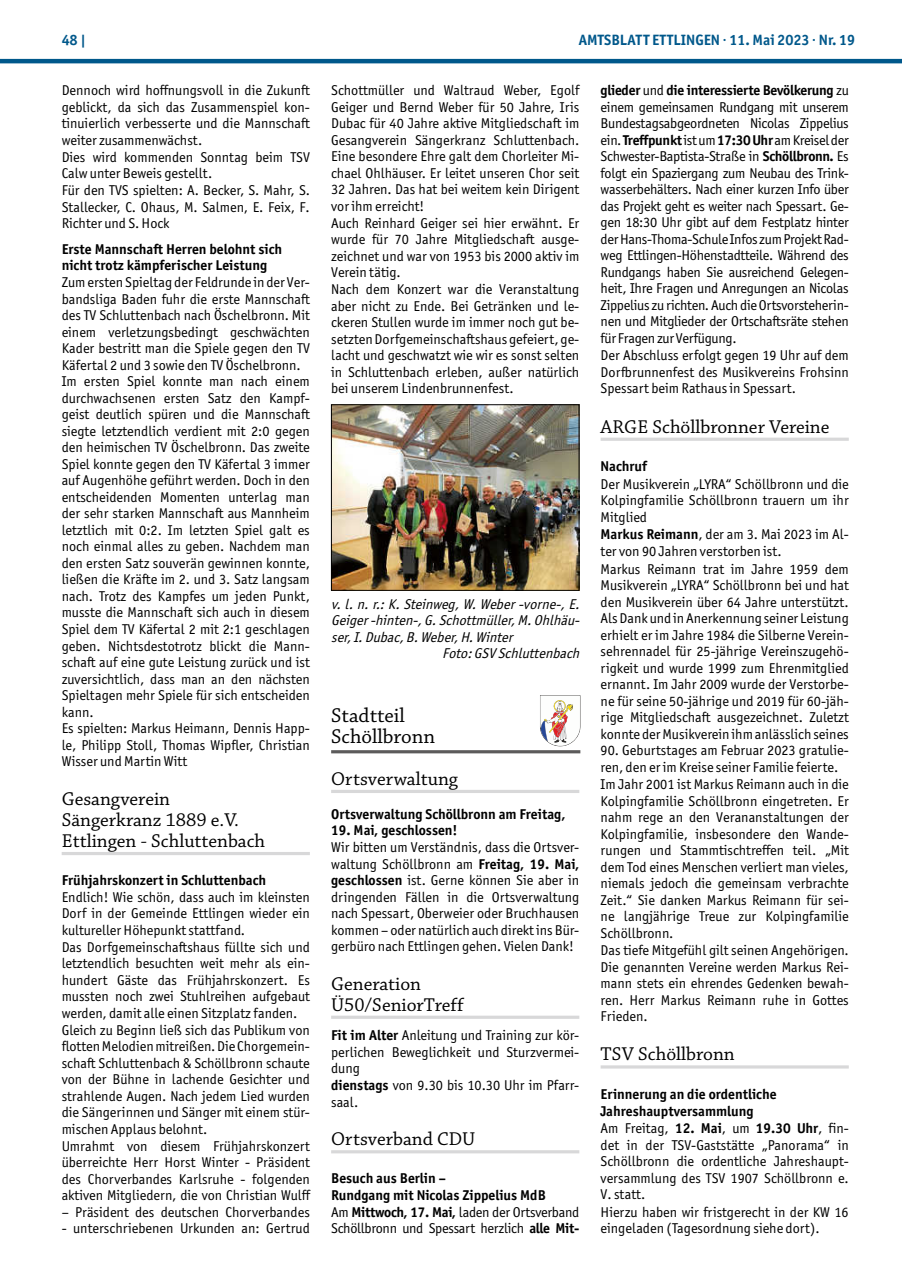
<style>
.page{position:relative;width:902px;height:1280px;background:#fff}
.page>*{position:absolute;margin:0;border:0;box-sizing:border-box;transform-origin:0 0}
.t1{font:21px/21px "Chaparral Pro";color:#000}
.t2{font:19.5px/21px "Chaparral Pro";color:#000}
.t3{font:700 15px "Officina Sans ITC Pro";color:#00588b}
.t4{font:14.25px/16.5px "Officina Sans ITC Pro";color:#000}
.t5{font:14.25px/16.5px "Officina Sans ITC Pro";letter-spacing:-.02em;color:#000}
.t6{font:700 14.25px/16.6px "Officina Sans ITC Pro";color:#000}
.t7{font:italic 14.25px "Officina Sans ITC Pro";color:#000}
.s1{font-weight:700}
.s2{font-weight:400}
</style>
<div class="page">
<hr style="left:0;top:59px;width:901px;height:4px;background:#00588b">
<hr style="left:62px;top:852px;width:248px;height:3px;background:#d8d8d9">
<hr style="left:331px;top:790px;width:248px;height:3px;background:#d8d8d9">
<hr style="left:331px;top:1016px;width:248px;height:3px;background:#d8d8d9">
<hr style="left:331px;top:1150px;width:248px;height:3px;background:#d8d8d9">
<img style="left:333px;top:406px;width:244px;height:183px">
<div style="left:331px;top:404px;width:248px;height:187px;border:1px solid #000"></div>
<hr style="left:331px;top:750px;width:249px;height:3px;background:#5c5b5b">
<svg style="left:540px;top:695px;width:41px;height:51px"></svg>
<hr style="left:600px;top:438px;width:248px;height:3px;background:#d8d8d9">
<hr style="left:600px;top:1065px;width:248px;height:3px;background:#d8d8d9">
<p class="t3" style="left:62px;top:31px;width:26px">48 |</p>
<p class="t3" style="left:578px;top:31px;width:278px">AMTSBLATT ETTLINGEN · 11. Mai 2023 · Nr. 19</p>
<p class="t4" style="left:62px;top:82px;width:250px">Dennoch wird hoffnungsvoll in die Zukunft geblickt, da sich das Zusammenspiel kon&shy;tinuierlich verbesserte und die Mannschaft weiter zusammenwächst.<br>Dies wird kommenden Sonntag beim TSV Calw unter Beweis gestellt.<br>Für den TVS spielten: A. Becker, S. Mahr, S.<br>Stallecker, C. Ohaus, M. Salmen, E. Feix, F.<br>Richter und S. Hock</p>
<p class="t6" style="left:62px;top:240px;width:222px">Erste Mannschaft Herren belohnt sich nicht trotz kämpferischer Leistung</p>
<p class="t4" style="left:62px;top:274px;width:250px">Zum ersten Spieltag der Feldrunde in der Ver&shy;bandsliga Baden fuhr die erste Mannschaft des TV Schluttenbach nach Öschelbronn. Mit einem verletzungsbedingt geschwächten Kader bestritt man die Spiele gegen den TV Käfertal 2 und 3 sowie den TV Öschelbronn.<br>Im ersten Spiel konnte man nach einem durchwachsenen ersten Satz den Kampf&shy;geist deutlich spüren und die Mannschaft siegte letztendlich verdient mit 2:0 gegen den heimischen TV Öschelbronn. Das zweite Spiel konnte gegen den TV Käfertal 3 immer auf Augenhöhe geführt werden. Doch in den entscheidenden Momenten unterlag man der sehr starken Mannschaft aus Mannheim letztlich mit 0:2. Im letzten Spiel galt es noch einmal alles zu geben. Nachdem man den ersten Satz souverän gewinnen konnte, ließen die Kräfte im 2. und 3. Satz langsam nach. Trotz des Kampfes um jeden Punkt, musste die Mannschaft sich auch in diesem Spiel dem TV Käfertal 2 mit 2:1 geschlagen geben. Nichtsdestotrotz blickt die Mann&shy;schaft auf eine gute Leistung zurück und ist zuversichtlich, dass man an den nächsten Spieltagen mehr Spiele für sich entscheiden kann.<br>Es spielten: Markus Heimann, Dennis Happ&shy;le, Philipp Stoll, Thomas Wipfler, Christian Wisser und Martin Witt</p>
<h2 class="t2" style="left:62px;top:789px;width:205px">Gesangverein<br>Sängerkranz 1889 e.V.<br>Ettlingen - Schluttenbach</h2>
<p class="t6" style="left:62px;top:872px;width:206px">Frühjahrskonzert in Schluttenbach</p>
<p class="t4" style="left:62px;top:889px;width:250px">Endlich! Wie schön, dass auch im kleinsten Dorf in der Gemeinde Ettlingen wieder ein kultureller Höhepunkt stattfand.<br>Das Dorfgemeinschaftshaus füllte sich und letztendlich besuchten weit mehr als ein&shy;hundert Gäste das Frühjahrskonzert. Es mussten noch zwei Stuhlreihen aufgebaut werden, damit alle einen Sitzplatz fanden.<br>Gleich zu Beginn ließ sich das Publikum von flotten Melodien mitreißen. Die Chorgemein&shy;schaft Schluttenbach &amp; Schöllbronn schaute von der Bühne in lachende Gesichter und strahlende Augen. Nach jedem Lied wurden die Sängerinnen und Sänger mit einem stür&shy;mischen Applaus belohnt.<br>Umrahmt von diesem Frühjahrskonzert überreichte Herr Horst Winter - Präsident des Chorverbandes Karlsruhe - folgenden aktiven Mitgliedern, die von Christian Wulff</p>
<p class="t4" style="left:62px;top:1203px;width:250px">– Präsident des deutschen Chorverbandes</p>
<p class="t4" style="left:62px;top:1220px;width:250px">- unterschriebenen Urkunden an: Gertrud</p>
<p class="t4" style="left:331px;top:82px;width:250px">Schottmüller und Waltraud Weber, Egolf Geiger und Bernd Weber für 50 Jahre, Iris Dubac für 40 Jahre aktive Mitgliedschaft im Gesangverein Sängerkranz Schluttenbach.<br>Eine besondere Ehre galt dem Chorleiter Mi&shy;chael Ohlhäuser. Er leitet unseren Chor seit 32 Jahren. Das hat bei weitem kein Dirigent vor ihm erreicht!<br>Auch Reinhard Geiger sei hier erwähnt. Er wurde für 70 Jahre Mitgliedschaft ausge&shy;zeichnet und war von 1953 bis 2000 aktiv im Verein tätig.<br>Nach dem Konzert war die Veranstaltung aber nicht zu Ende. Bei Getränken und le&shy;ckeren Stullen wurde im immer noch gut be&shy;setzten Dorfgemeinschaftshaus gefeiert, ge&shy;lacht und geschwatzt wie wir es sonst selten in Schluttenbach erleben, außer natürlich bei unserem Lindenbrunnenfest.</p>
<p class="t5" style="left:600px;top:82px;width:250px"><span class="s1">glieder</span> und <span class="s1">die interessierte Bevölkerung</span> zu einem gemeinsamen Rundgang mit unserem Bundestagsabgeordneten Nicolas Zippelius ein. <span class="s1">Treffpunkt</span> ist um <span class="s1">17:30 Uhr</span> am Kreisel der Schwester-Baptista-Straße in <span class="s1">Schöllbronn.</span> Es folgt ein Spaziergang zum Neubau des Trink&shy;wasserbehälters. Nach einer kurzen Info über das Projekt geht es weiter nach Spessart. Ge&shy;gen 18:30 Uhr gibt auf dem Festplatz hinter der Hans-Thoma-Schule Infos zum Projekt Rad&shy;weg Ettlingen-Höhenstadtteile. Während des Rundgangs haben Sie ausreichend Gelegen&shy;heit, Ihre Fragen und Anregungen an Nicolas Zippelius zu richten. Auch die Ortsvorsteherin&shy;nen und Mitglieder der Ortschaftsräte stehen für Fragen zur Verfügung.<br>Der Abschluss erfolgt gegen 19 Uhr auf dem Dorfbrunnenfest des Musikvereins Frohsinn Spessart beim Rathaus in Spessart.</p>
<h2 class="t2" style="left:600px;top:417px;width:230px">ARGE Schöllbronner Vereine</h2>
<p class="t6" style="left:600px;top:458px;width:48px">Nachruf</p>
<p class="t4" style="left:600px;top:476px;width:250px">Der Musikverein „LYRA“ Schöllbronn und die Kolpingfamilie Schöllbronn trauern um ihr Mitglied<br><span class="s1">Markus Reimann</span>, der am 3. Mai 2023 im Al&shy;ter von 90 Jahren verstorben ist.<br>Markus Reimann trat im Jahre 1959 dem Musikverein „LYRA“ Schöllbronn bei und hat den Musikverein über 64 Jahre unterstützt.<br>Als Dank und in Anerkennung seiner Leistung erhielt er im Jahre 1984 die Silberne Verein&shy;sehrennadel für 25-jährige Vereinszugehö&shy;rigkeit und wurde 1999 zum Ehrenmitglied ernannt. Im Jahr 2009 wurde der Verstorbe&shy;ne für seine 50-jährige und 2019 für 60-jäh&shy;rige Mitgliedschaft ausgezeichnet. Zuletzt konnte der Musikverein ihm anlässlich seines</p>
<p class="t4" style="left:600px;top:742px;width:250px">90. Geburtstages am Februar 2023 gratulie&shy;ren, den er im Kreise seiner Familie feierte.<br>Im Jahr 2001 ist Markus Reimann auch in die Kolpingfamilie Schöllbronn eingetreten. Er nahm rege an den Verananstaltungen der Kolpingfamilie, insbesondere den Wande&shy;rungen und Stammtischtreffen teil. „Mit dem Tod eines Menschen verliert man vieles, niemals jedoch die gemeinsam verbrachte Zeit.“ Sie danken Markus Reimann für sei&shy;ne langjährige Treue zur Kolpingfamilie Schöllbronn.<br>Das tiefe Mitgefühl gilt seinen Angehörigen.<br>Die genannten Vereine werden Markus Rei&shy;mann stets ein ehrendes Gedenken bewah&shy;ren. Herr Markus Reimann ruhe in Gottes Frieden.</p>
<h2 class="t2" style="left:600px;top:1044px;width:136px">TSV Schöllbronn</h2>
<p class="t4" style="left:600px;top:1086px;width:250px"><span class="s1">Erinnerung an die ordentliche Jahreshauptversammlung<br></span>Am Freitag, <span class="s1">12. Mai</span>, um <span class="s1">19.30 Uhr</span>, fin&shy;det in der TSV-Gaststätte „Panorama“ in Schöllbronn die ordentliche Jahreshaupt&shy;versammlung des TSV 1907 Schöllbronn e.<br>V. statt.<br>Hierzu haben wir fristgerecht in der KW 16 eingeladen (Tagesordnung siehe dort).</p>
<p class="t7" style="left:331px;top:595px;width:253px">v.l.n.r.:K.Steinweg,W.Weber-vorne-,E.</p>
<p class="t7" style="left:331px;top:612px;width:253px">Geiger-hinten-,G.Schottmüller,M.Ohlhäu-</p>
<p class="t7" style="left:331px;top:628px;width:187px">ser,I.Dubac,B.Weber,H.Winter</p>
<p class="t7" style="left:442px;top:645px;width:142px">Foto:GSVSchluttenbach</p>
<h1 class="t1" style="left:331px;top:705px;width:105px">Stadtteil<br>Schöllbronn</h1>
<h2 class="t2" style="left:331px;top:769px;width:128px">Ortsverwaltung</h2>
<p class="t6" style="left:331px;top:805px;width:236px">Ortsverwaltung Schöllbronn am Freitag,</p>
<p class="t6" style="left:331px;top:822px;width:128px">19. Mai, geschlossen!</p>
<p class="t4" style="left:331px;top:839px;width:250px;text-align:justify">Wir bitten um Verständnis, dass die Ortsver&shy;waltung Schöllbronn am <span class="s1">Freitag, 19. Mai, geschlossen</span> ist. Gerne können Sie aber in dringenden Fällen in die Ortsverwaltung nach Spessart, Oberweier oder Bruchhausen kommen – oder natürlich auch direkt ins Bür&shy;gerbüro nach Ettlingen gehen. Vielen Dank!</p>
<h2 class="t2" style="left:331px;top:974px;width:134px">Generation<br>Ü50/SeniorTreff</h2>
<p class="t4" style="left:331px;top:1027px;width:250px"><span class="s1">Fit im Alter</span> Anleitung und Training zur kör&shy;perlichen Beweglichkeit und Sturzvermei&shy;dung<br><span class="s1">dienstags</span> von 9.30 bis 10.30 Uhr im Pfarr&shy;saal.</p>
<h2 class="t2" style="left:331px;top:1129px;width:146px">Ortsverband CDU</h2>
<p class="t6" style="left:331px;top:1170px;width:250px">Besuch aus Berlin –<br>Rundgang mit Nicolas Zippelius MdB<br><span class="s2">Am</span> Mittwoch, 17. Mai, <span class="s2">laden der Ortsverband Schöllbronn und Spessart herzlich</span> alle Mit-</p>
</div>
